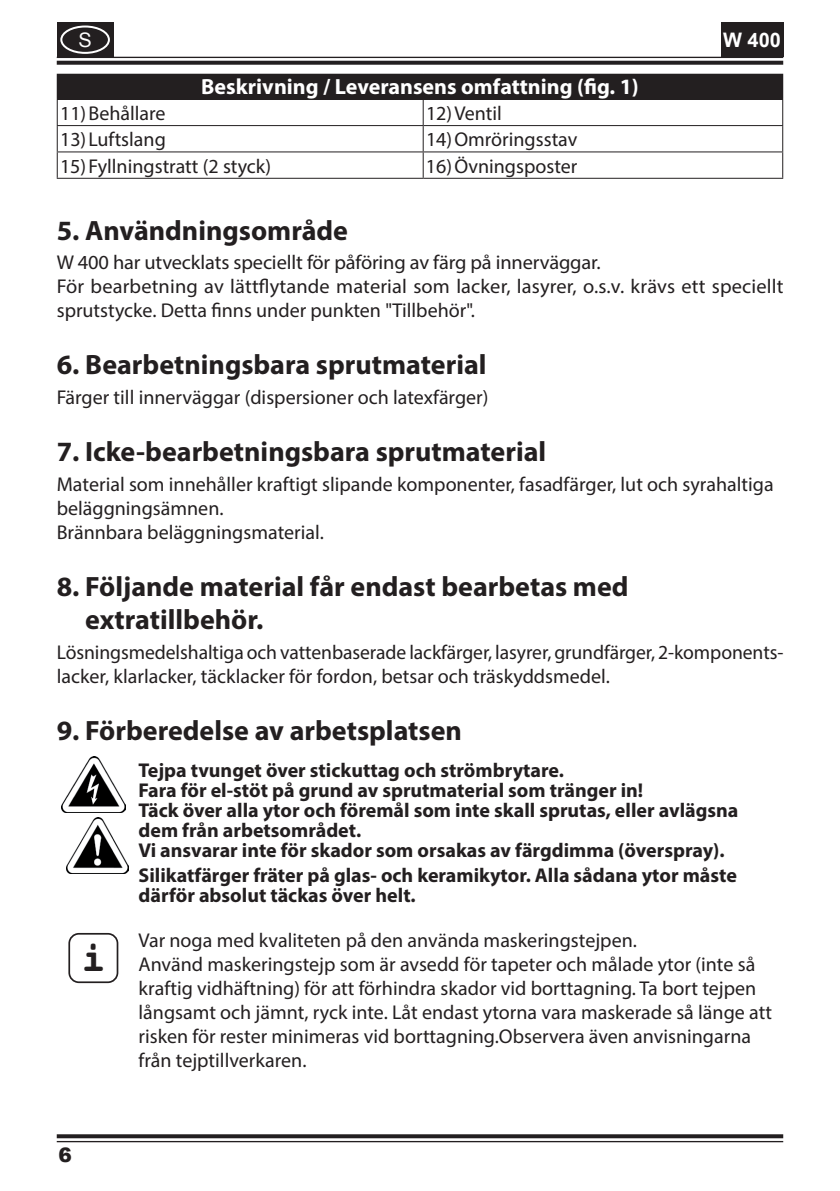
<style>
.page{position:relative;width:840px;height:1191px;background:#fff}
.page>*{position:absolute;margin:0;border:0;box-sizing:border-box;transform-origin:0 0}
.t1{font:700 40.8px "Courier";color:#231f20}
.t2{font:700 28px/33.6px "Myriad Pro";color:#231f20}
.t3{font:700 22px "Myriad Pro";color:#fff}
.t4{font:20px/24px "Myriad Pro";color:#231f20}
.t5{font:700 20px/20px "Myriad Pro";color:#231f20}
.t6{font:700 20px "Arial";color:#fff}
.t7{font:20px "Arial";color:#fff}
.t8{font:900 20px "Arial";color:#231f20}
</style>
<div class="page">
<div style="left:57px;top:23px;width:56px;height:34px;background:#231f20"></div>
<div style="left:60px;top:26px;width:50px;height:28px;border:2px solid #fff;border-radius:50%"></div>
<hr style="left:57px;top:57px;width:725px;height:1px;background:#231f20">
<svg style="left:57px;top:61px;width:725px;height:4px;background:#322e2f"></svg>
<svg style="left:57px;top:1134px;width:725px;height:4px;background:#322e2f"></svg>
<hr style="left:57px;top:1141px;width:725px;height:1px;background:#231f20">
<div style="left:720px;top:23px;width:62px;height:34px;background:#231f20"></div>
<div style="left:57px;top:74px;width:725px;height:25px;background:#231f20"></div>
<hr style="left:57px;top:99px;width:366px;height:1px;background:#231f20">
<hr style="left:423px;top:99px;width:359px;height:1px;background:#231f20">
<hr style="left:57px;top:125px;width:366px;height:1px;background:#231f20">
<hr style="left:423px;top:125px;width:359px;height:1px;background:#231f20">
<hr style="left:57px;top:151px;width:366px;height:1px;background:#231f20">
<svg style="left:57px;top:100px;width:1px;height:78px"></svg>
<hr style="left:423px;top:151px;width:359px;height:1px;background:#231f20">
<svg style="left:422px;top:100px;width:1px;height:78px"></svg>
<hr style="left:57px;top:178px;width:366px;height:1px;background:#231f20">
<hr style="left:423px;top:178px;width:359px;height:1px;background:#231f20">
<img style="left:62px;top:756px;width:63px;height:57px">
<img style="left:66px;top:818px;width:62px;height:55px">
<div style="left:68px;top:933px;width:50px;height:50px;border:2px solid #231f20;border-radius:10px"></div>
<p class="t7" style="left:78px;top:27px;width:15px">S</p>
<p class="t3" style="left:201px;top:72px;width:439px">Beskrivning / Leveransens omfattning (fig. 1)</p>
<p class="t4" style="left:60px;top:101px;width:107px">11)Behållare</p>
<p class="t4" style="left:426px;top:101px;width:77px">12)Ventil</p>
<p class="t4" style="left:60px;top:127px;width:107px">13)Luftslang</p>
<p class="t4" style="left:426px;top:127px;width:153px">14)Omröringsstav</p>
<p class="t4" style="left:60px;top:154px;width:212px">15)Fyllningstratt (2 styck)</p>
<p class="t4" style="left:426px;top:154px;width:153px">16)Övningsposter</p>
<p class="t6" style="left:722px;top:27px;width:59px">W 400</p>
<h2 class="t2" style="left:57px;top:213px;width:292px">5. Användningsområde</h2>
<p class="t4" style="left:57px;top:250px;width:727px">W 400 har utvecklats speciellt för påföring av färg på innerväggar.<br>För bearbetning av lättflytande material som lacker, lasyrer, o.s.v. krävs ett speciellt sprutstycke. Detta finns under punkten "Tillbehör".</p>
<h2 class="t2" style="left:57px;top:347px;width:431px">6. Bearbetningsbara sprutmaterial</h2>
<p class="t4" style="left:57px;top:385px;width:433px">Färger till innerväggar (dispersioner och latexfärger)</p>
<h2 class="t2" style="left:57px;top:434px;width:490px">7. Icke-bearbetningsbara sprutmaterial</h2>
<p class="t4" style="left:57px;top:472px;width:718px">Material som innehåller kraftigt slipande komponenter, fasadfärger, lut och syrahaltiga beläggningsämnen.<br>Brännbara beläggningsmaterial.</p>
<h2 class="t2" style="left:85px;top:568px;width:544px;text-indent:-28px">8. Följande material får endast bearbetas med extratillbehör.</h2>
<p class="t4" style="left:57px;top:640px;width:726px">Lösningsmedelshaltiga och vattenbaserade lackfärger, lasyrer, grundfärger, 2-komponents&shy;lacker, klarlacker, täcklacker för fordon, betsar och träskyddsmedel.</p>
<h2 class="t2" style="left:57px;top:713px;width:406px">9. Förberedelse av arbetsplatsen</h2>
<p class="t5" style="left:138px;top:759px;width:601px">Tejpa tvunget över stickuttag och strömbrytare.<br>Fara för el-stöt på grund av sprutmaterial som tränger in!<br>Täck över alla ytor och föremål som inte skall sprutas, eller avlägsna dem från arbetsområdet.<br>Vi ansvarar inte för skador som orsakas av färgdimma (överspray).</p>
<p class="t5" style="left:138px;top:865px;width:599px">Silikatfärger fräter på glas- och keramikytor. Alla sådana ytor måste därför absolut täckas över helt.</p>
<h1 class="t1" style="left:81px;top:934px;width:26px">i</h1>
<p class="t4" style="left:138px;top:928px;width:634px">Var noga med kvaliteten på den använda maskeringstejpen.<br>Använd maskeringstejp som är avsedd för tapeter och målade ytor (inte så kraftig vidhäftning) för att förhindra skador vid borttagning. Ta bort tejpen långsamt och jämnt, ryck inte. Låt endast ytorna vara maskerade så länge att risken för rester minimeras vid borttagning.Observera även anvisningarna från tejptillverkaren.</p>
<p class="t8" style="left:59px;top:1140px;width:15px">6</p>
</div>
